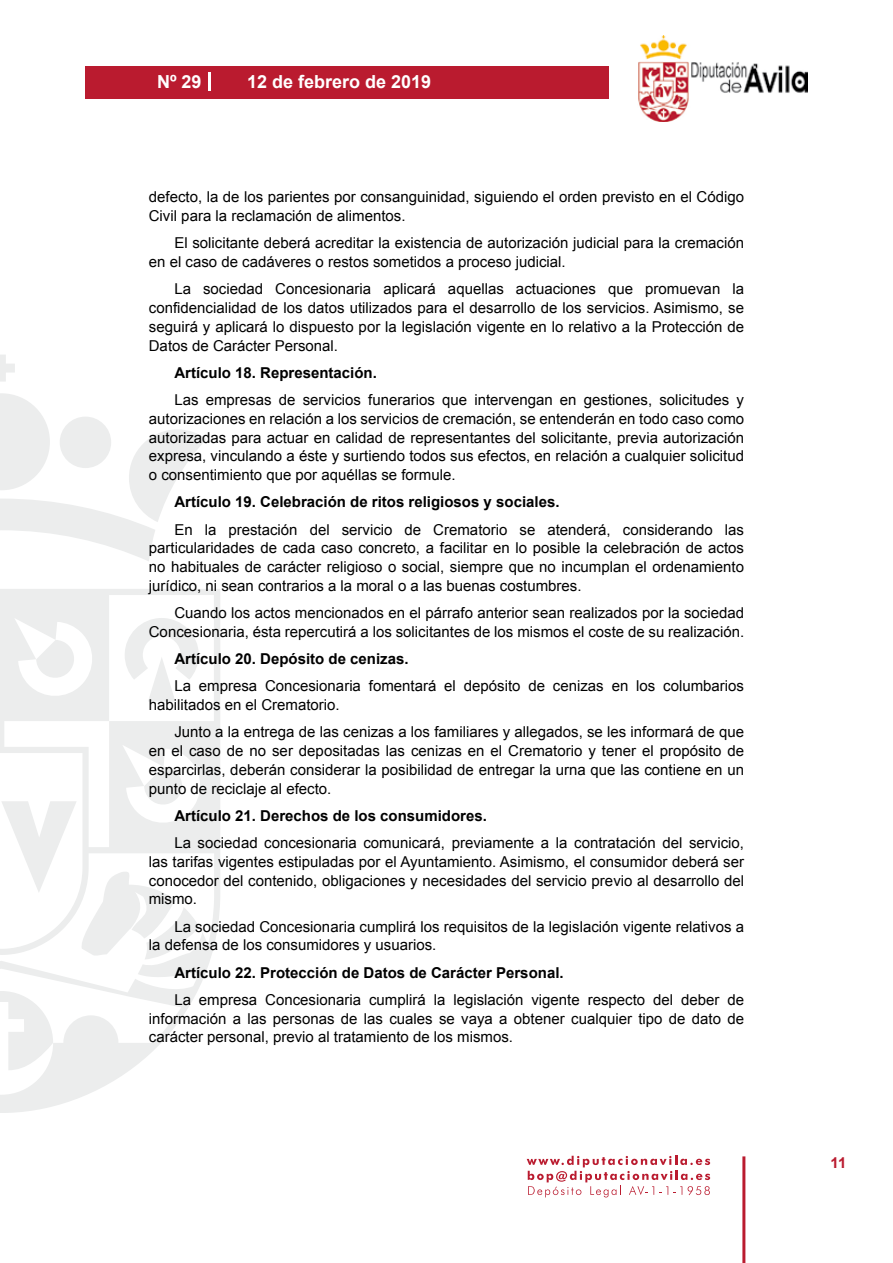
<style>
.page{position:relative;width:893px;height:1263px;background:#fff}
.page>*{position:absolute;margin:0;border:0;box-sizing:border-box;transform-origin:0 0}
.t1{font:700 18px "Arial";color:#fff}
.t2{font:15px/18.8px "Arial";color:#000;text-align:justify}
.t3{font:700 15px "Arial";color:#000}
.t4{font:700 15px "Arial";color:#ba1b2f}
</style>
<div class="page">
<svg style="left:527px;top:1156px;width:183px;height:41px"></svg>
<div style="left:85px;top:66px;width:523px;height:33px;background:#ba1b2f"></div>
<img style="left:638px;top:36px;width:170px;height:86px">
<hr style="left:742px;top:1156px;width:3px;height:107px;background:#ba1b2f">
<svg style="left:208px;top:72px;width:2px;height:18px"></svg>
<svg style="left:0;top:355px;width:15px;height:27px"></svg>
<svg style="left:0;top:393px;width:206px;height:168px"></svg>
<svg style="left:0;top:589px;width:220px;height:524px"></svg>
<svg style="left:36px;top:640px;width:40px;height:40px"></svg>
<svg style="left:125px;top:618px;width:74px;height:83px"></svg>
<svg style="left:0;top:991px;width:53px;height:79px"></svg>
<svg style="left:1px;top:767px;width:198px;height:192px"></svg>
<p class="t1" style="left:157px;top:69px;width:46px">Nº 29</p>
<p class="t1" style="left:247px;top:69px;width:186px">12 de febrero de 2019</p>
<p class="t2" style="left:149px;top:188px;width:597px">defecto, la de los parientes por consanguinidad, siguiendo el orden previsto en el Código<br>Civil para la reclamación de alimentos.</p>
<p class="t2" style="left:149px;top:234px;width:597px;text-indent:26px">El solicitante deberá acreditar la existencia de autorización judicial para la cremación en el caso de cadáveres o restos sometidos a proceso judicial.</p>
<p class="t2" style="left:149px;top:280px;width:597px;text-indent:26px">La sociedad Concesionaria aplicará aquellas actuaciones que promuevan la confidencialidad de los datos utilizados para el desarrollo de los servicios. Asimismo, se seguirá y aplicará lo dispuesto por la legislación vigente en lo relativo a la Protección de Datos de Carácter Personal.</p>
<p class="t3" style="left:174px;top:363px;width:204px">Artículo 18. Representación.</p>
<p class="t2" style="left:149px;top:391px;width:597px;text-indent:26px">Las empresas de servicios funerarios que intervengan en gestiones, solicitudes y autorizaciones en relación a los servicios de cremación, se entenderán en todo caso como autorizadas para actuar en calidad de representantes del solicitante, previa autorización expresa, vinculando a éste y surtiendo todos sus efectos, en relación a cualquier solicitud o consentimiento que por aquéllas se formule.</p>
<p class="t3" style="left:174px;top:492px;width:387px">Artículo 19. Celebración de ritos religiosos y sociales.</p>
<p class="t2" style="left:149px;top:520px;width:597px;text-indent:26px">En la prestación del servicio de Crematorio se atenderá, considerando las particularidades de cada caso concreto, a facilitar en lo posible la celebración de actos no habituales de carácter religioso o social, siempre que no incumplan el ordenamiento jurídico, ni sean contrarios a la moral o a las buenas costumbres.</p>
<p class="t2" style="left:149px;top:604px;width:597px;text-align:right">Cuando los actos mencionados en el párrafo anterior sean realizados por la sociedad<br>Concesionaria, ésta repercutirá a los solicitantes de los mismos el coste de su realización.</p>
<p class="t3" style="left:174px;top:649px;width:236px">Artículo 20. Depósito de cenizas.</p>
<p class="t2" style="left:149px;top:677px;width:597px;text-indent:26px">La empresa Concesionaria fomentará el depósito de cenizas en los columbarios habilitados en el Crematorio.</p>
<p class="t2" style="left:149px;top:723px;width:597px;text-indent:26px">Junto a la entrega de las cenizas a los familiares y allegados, se les informará de que en el caso de no ser depositadas las cenizas en el Crematorio y tener el propósito de esparcirlas, deberán considerar la posibilidad de entregar la urna que las contiene en un punto de reciclaje al efecto.</p>
<p class="t3" style="left:174px;top:806px;width:314px">Artículo 21. Derechos de los consumidores.</p>
<p class="t2" style="left:149px;top:834px;width:597px;text-indent:26px">La sociedad concesionaria comunicará, previamente a la contratación del servicio, las tarifas vigentes estipuladas por el Ayuntamiento. Asimismo, el consumidor deberá ser conocedor del contenido, obligaciones y necesidades del servicio previo al desarrollo del mismo.</p>
<p class="t2" style="left:149px;top:917px;width:597px;text-indent:26px">La sociedad Concesionaria cumplirá los requisitos de la legislación vigente relativos a la defensa de los consumidores y usuarios.</p>
<p class="t3" style="left:174px;top:962px;width:391px">Artículo 22. Protección de Datos de Carácter Personal.</p>
<p class="t2" style="left:149px;top:990px;width:597px;text-indent:26px">La empresa Concesionaria cumplirá la legislación vigente respecto del deber de información a las personas de las cuales se vaya a obtener cualquier tipo de dato de carácter personal, previo al tratamiento de los mismos.</p>
<p class="t4" style="left:831px;top:1153px;width:17px">11</p>
</div>
